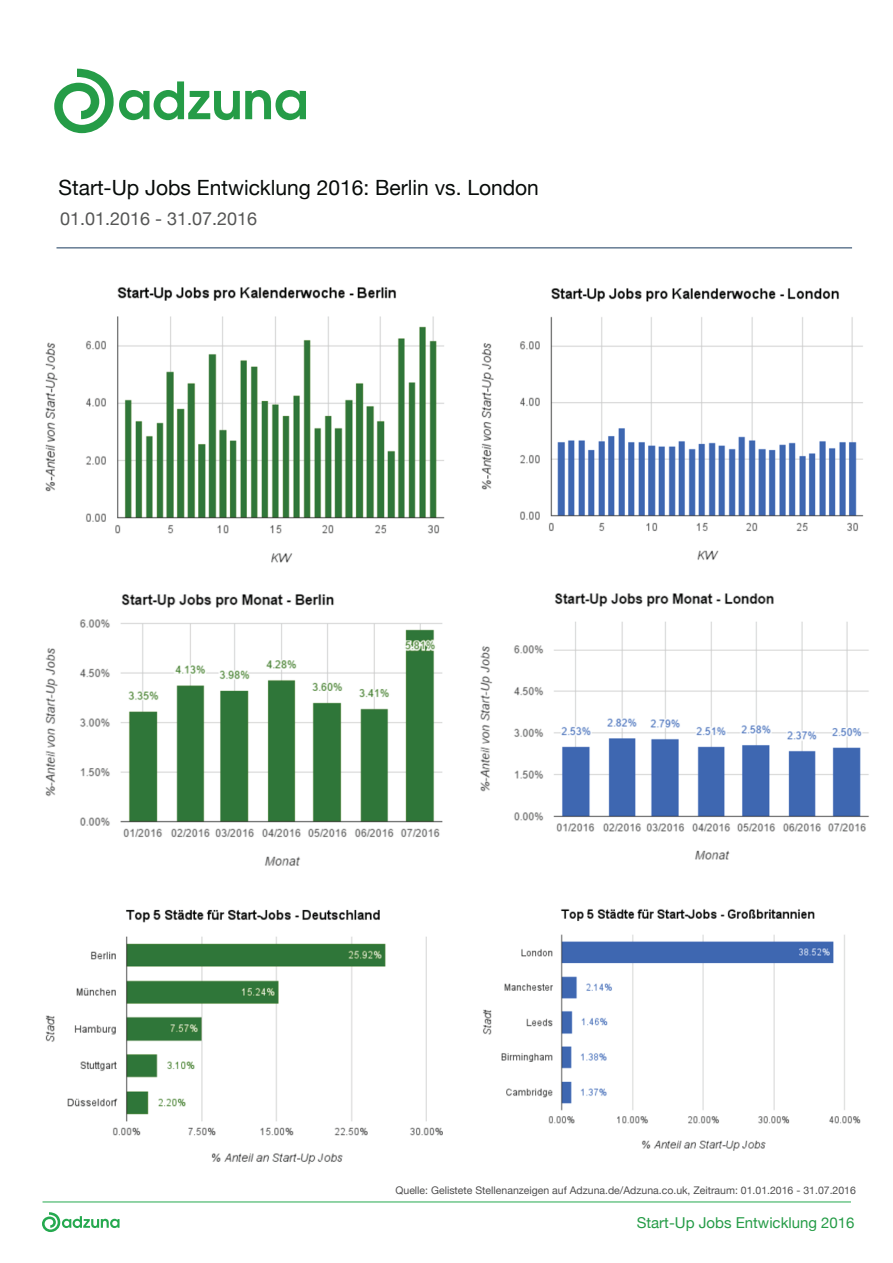
<style>
.page{position:relative;width:893px;height:1263px;background:#fff}
.page>*{position:absolute;margin:0;border:0;box-sizing:border-box;transform-origin:0 0}
.t1{font:21px "Helvetica Neue";color:#070b09}
.t2{font:18px "Helvetica Neue";color:#555655}
.t3{font:15px "Helvetica Neue";color:#259c47}
.t4{font:10.5px "Helvetica Neue";color:#4f4e4f}
</style>
<div class="page">
<svg style="left:42px;top:1212px;width:78px;height:20px"></svg>
<hr style="left:43px;top:1201px;width:808px;height:1px;background:#25a94f">
<hr style="left:57px;top:247px;width:795px;height:1px;background:#183a5d">
<svg style="left:54px;top:69px;width:252px;height:64px"></svg>
<img style="left:45px;top:594px;width:398px;height:272px">
<img style="left:480px;top:593px;width:389px;height:267px">
<img style="left:45px;top:287px;width:400px;height:276px">
<img style="left:481px;top:288px;width:383px;height:272px">
<img style="left:483px;top:909px;width:378px;height:242px">
<img style="left:45px;top:909px;width:398px;height:256px">
<h1 class="t1" style="left:58px;top:172px;width:482px">Start-Up Jobs Entwicklung 2016: Berlin vs. London</h1>
<h2 class="t2" style="left:60px;top:205px;width:199px">01.01.2016 - 31.07.2016</h2>
<p class="t4" style="left:396px;top:1183px;width:462px">Quelle: Gelistete Stellenanzeigen auf Adzuna.de/Adzuna.co.uk, Zeitraum: 01.01.2016 - 31.07.2016</p>
<h3 class="t3" style="left:637px;top:1211px;width:219px">Start-Up Jobs Entwicklung 2016</h3>
</div>
